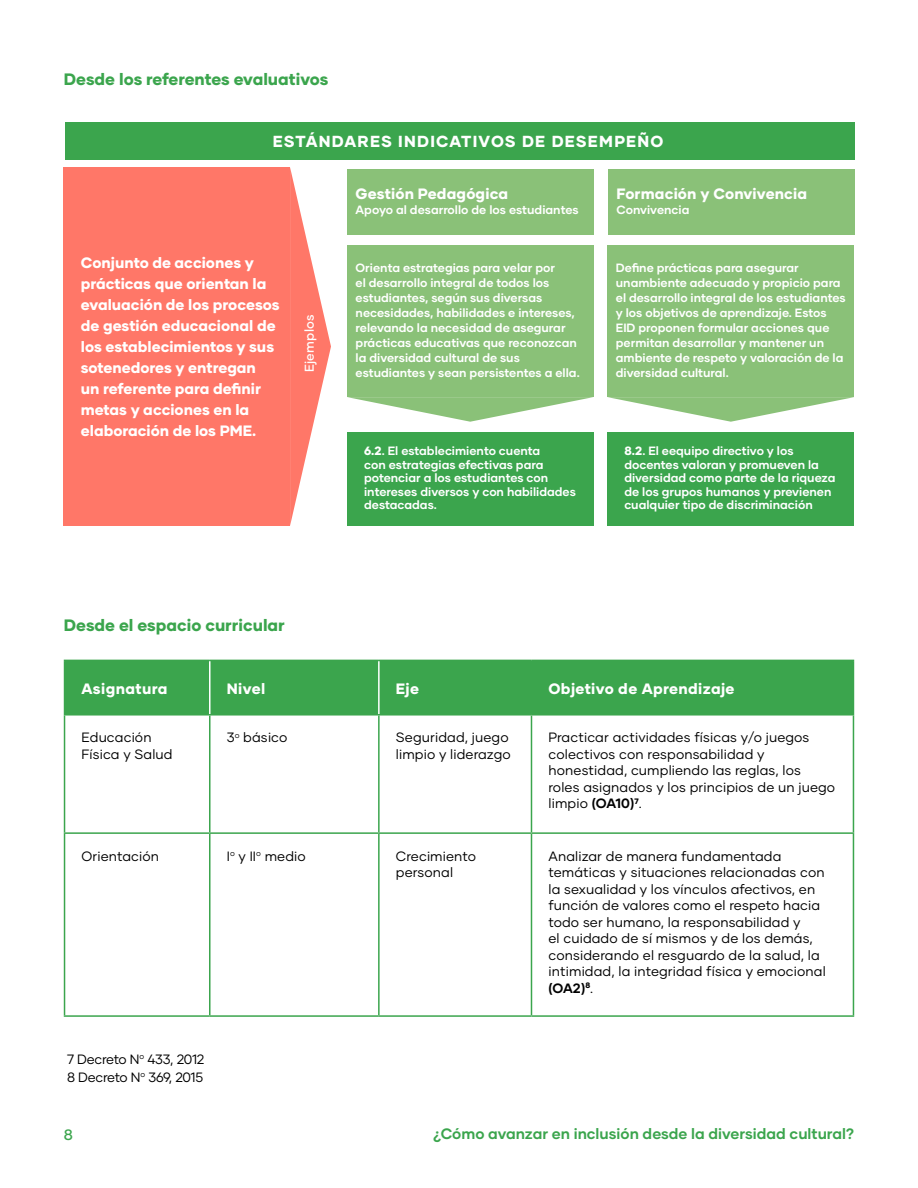
<style>
.page{position:relative;width:918px;height:1188px;background:#fff}
.page>*{position:absolute;margin:0;border:0;box-sizing:border-box;transform-origin:0 0}
.t1{font:800 16.5px "Gilmer";color:#3ba54d}
.t2{font:800 16.05px "Gilmer";letter-spacing:.08em;color:#fff}
.t3{font:800 15px/21px "Gilmer";color:#fff}
.t4{font:700 15px "Gilmer";color:#3ba54d}
.t5{font:800 15px "Gilmer";letter-spacing:.025em;color:#fff}
.t6{font:500 15px "Gilmer";color:#3ba54d}
.t7{font:13.5px/16.5px "Gilmer";letter-spacing:.01em;color:#000}
.t8{font:13.5px/18px "Gilmer";letter-spacing:-.02em;color:#000}
.t9{font:500 12.75px "Gilmer";letter-spacing:.025em;color:#fff}
.t10{font:700 12px/15px "Gilmer";color:#fff}
.s1{font-weight:800}
.s2{font-weight:700}
</style>
<div class="page">
<div style="left:64px;top:167px;width:226px;height:359px;background:#ff7768"></div>
<svg style="left:290px;top:168px;width:41px;height:358px"></svg>
<div style="left:65px;top:122px;width:789px;height:37px;background:#3ba54d"></div>
<div style="left:347px;top:169px;width:246px;height:66px;background:#8ac178"></div>
<div style="left:608px;top:169px;width:246px;height:66px;background:#8ac178"></div>
<div style="left:347px;top:246px;width:246px;height:151px;background:#8ac178"></div>
<div style="left:607px;top:246px;width:247px;height:151px;background:#8ac178"></div>
<div style="left:347px;top:432px;width:246px;height:93px;background:#3ba54d"></div>
<div style="left:607px;top:432px;width:247px;height:93px;background:#3ba54d"></div>
<svg style="left:347px;top:397px;width:246px;height:25px"></svg>
<svg style="left:608px;top:397px;width:246px;height:25px"></svg>
<div style="left:65px;top:661px;width:788px;height:53px;background:#3ba54d"></div>
<hr style="left:209px;top:661px;width:2px;height:53px;background:#fff">
<hr style="left:378px;top:661px;width:2px;height:53px;background:#fff">
<hr style="left:64px;top:661px;width:1px;height:53px;background:#3ba54d">
<hr style="left:64px;top:660px;width:146px;height:1px;background:#3ba54d">
<hr style="left:210px;top:660px;width:169px;height:1px;background:#3ba54d">
<hr style="left:379px;top:660px;width:152px;height:1px;background:#3ba54d">
<hr style="left:531px;top:661px;width:1px;height:53px;background:#3ba54d">
<hr style="left:531px;top:660px;width:323px;height:1px;background:#3ba54d">
<hr style="left:853px;top:661px;width:1px;height:53px;background:#3ba54d">
<hr style="left:64px;top:716px;width:1px;height:116px;background:#3ba54d">
<hr style="left:64px;top:714px;width:146px;height:2px;background:#3ba54d">
<hr style="left:210px;top:714px;width:169px;height:2px;background:#3ba54d">
<hr style="left:379px;top:714px;width:152px;height:2px;background:#3ba54d">
<hr style="left:531px;top:714px;width:323px;height:2px;background:#3ba54d">
<hr style="left:209px;top:716px;width:2px;height:116px;background:#3ba54d">
<hr style="left:378px;top:716px;width:2px;height:116px;background:#3ba54d">
<hr style="left:531px;top:716px;width:1px;height:116px;background:#3ba54d">
<hr style="left:853px;top:716px;width:1px;height:116px;background:#3ba54d">
<hr style="left:64px;top:834px;width:1px;height:181px;background:#3ba54d">
<hr style="left:64px;top:832px;width:146px;height:2px;background:#3ba54d">
<hr style="left:210px;top:832px;width:169px;height:2px;background:#3ba54d">
<hr style="left:379px;top:832px;width:152px;height:2px;background:#3ba54d">
<hr style="left:531px;top:832px;width:323px;height:2px;background:#3ba54d">
<hr style="left:209px;top:834px;width:2px;height:181px;background:#3ba54d">
<hr style="left:378px;top:834px;width:2px;height:181px;background:#3ba54d">
<hr style="left:531px;top:834px;width:1px;height:181px;background:#3ba54d">
<hr style="left:853px;top:834px;width:1px;height:181px;background:#3ba54d">
<hr style="left:64px;top:1015px;width:146px;height:2px;background:#3ba54d">
<hr style="left:210px;top:1015px;width:169px;height:2px;background:#3ba54d">
<hr style="left:379px;top:1015px;width:152px;height:2px;background:#3ba54d">
<hr style="left:531px;top:1015px;width:323px;height:2px;background:#3ba54d">
<h1 class="t1" style="left:64px;top:69px;width:266px">Desde los referentes evaluativos</h1>
<h2 class="t2" style="left:273px;top:131px;width:392px">ESTÁNDARES INDICATIVOS DE DESEMPEÑO</h2>
<p class="t3" style="left:81px;top:253px;width:200px">Conjunto de acciones y prácticas que orientan la evaluación de los procesos de gestión educacional de los establecimientos y sus sotenedores y entregan<br>un referente para definir metas y acciones en la elaboración de los PME.</p>
<p class="t9" style="left:301px;top:372px;width:60px;rotate:-90deg">Ejemplos</p>
<p class="t3" style="left:356px;top:183px;width:154px">Gestión Pedagógica</p>
<p class="t10" style="left:356px;top:202px;width:225px">Apoyo al desarrollo de los estudiantes</p>
<p class="t3" style="left:617px;top:183px;width:192px">Formación y Convivencia</p>
<p class="t10" style="left:617px;top:202px;width:74px">Convivencia</p>
<p class="t10" style="left:356px;top:261px;width:226px">Orienta estrategias para velar por<br>el desarrollo integral de todos los estudiantes, según sus diversas necesidades, habilidades e intereses, relevando la necesidad de asegurar prácticas educativas que reconozcan la diversidad cultural de sus estudiantes y sean persistentes a ella.</p>
<p class="t10" style="left:616px;top:261px;width:231px">Define prácticas para asegurar unambiente adecuado y propicio para el desarrollo integral de los estudiantes y los objetivos de aprendizaje. Estos EID proponen formular acciones que permitan desarrollar y mantener un ambiente de respeto y valoración de la diversidad cultural.</p>
<p class="t10" style="left:364px;top:444px;width:213px;line-height:13.5px"><span class="s1">6.2</span>. El establecimiento cuenta<br>con estrategias efectivas para potenciar a los estudiantes con intereses diversos y con habilidades destacadas.</p>
<p class="t10" style="left:624px;top:444px;width:213px;line-height:13.5px"><span class="s1">8.2</span>. El eequipo directivo y los docentes valoran y promueven la diversidad como parte de la riqueza de los grupos humanos y previenen cualquier tipo de discriminación</p>
<h1 class="t1" style="left:64px;top:615px;width:223px">Desde el espacio curricular</h1>
<p class="t5" style="left:82px;top:679px;width:87px">Asignatura</p>
<p class="t3" style="left:227px;top:678px;width:40px">Nivel</p>
<p class="t3" style="left:396px;top:678px;width:25px">Eje</p>
<p class="t5" style="left:548px;top:679px;width:188px">Objetivo de Aprendizaje</p>
<p class="t7" style="left:82px;top:729px;width:93px">Educación<br>Física y Salud</p>
<p class="t7" style="left:227px;top:729px;width:62px">3<sup>o</sup> básico</p>
<p class="t7" style="left:396px;top:729px;width:116px">Seguridad, juego limpio y liderazgo</p>
<p class="t7" style="left:549px;top:729px;width:288px">Practicar actividades físicas y/o juegos colectivos con responsabilidad y honestidad, cumpliendo las reglas, los roles asignados y los principios de un juego limpio <span class="s2">(OA10)</span><sup>7</sup>.</p>
<p class="t7" style="left:82px;top:848px;width:79px">Orientación</p>
<p class="t7" style="left:227px;top:848px;width:81px">I<sup>o</sup> y II<sup>o</sup> medio</p>
<p class="t7" style="left:396px;top:848px;width:82px">Crecimiento personal</p>
<p class="t7" style="left:549px;top:848px;width:279px">Analizar de manera fundamentada temáticas y situaciones relacionadas con la sexualidad y los vínculos afectivos, en función de valores como el respeto hacia todo ser humano, la responsabilidad y<br>el cuidado de sí mismos y de los demás, considerando el resguardo de la salud, la intimidad, la integridad física y emocional <span class="s2">(OA2)</span><sup>8</sup>.</p>
<p class="t8" style="left:67px;top:1050px;width:139px">7 Decreto N<sup>o</sup> 433, 2012<br>8 Decreto N<sup>o</sup> 369, 2015</p>
<p class="t6" style="left:64px;top:1126px;width:11px">8</p>
<p class="t4" style="left:433px;top:1124px;width:423px">¿Cómo avanzar en inclusión desde la diversidad cultural?</p>
</div>
